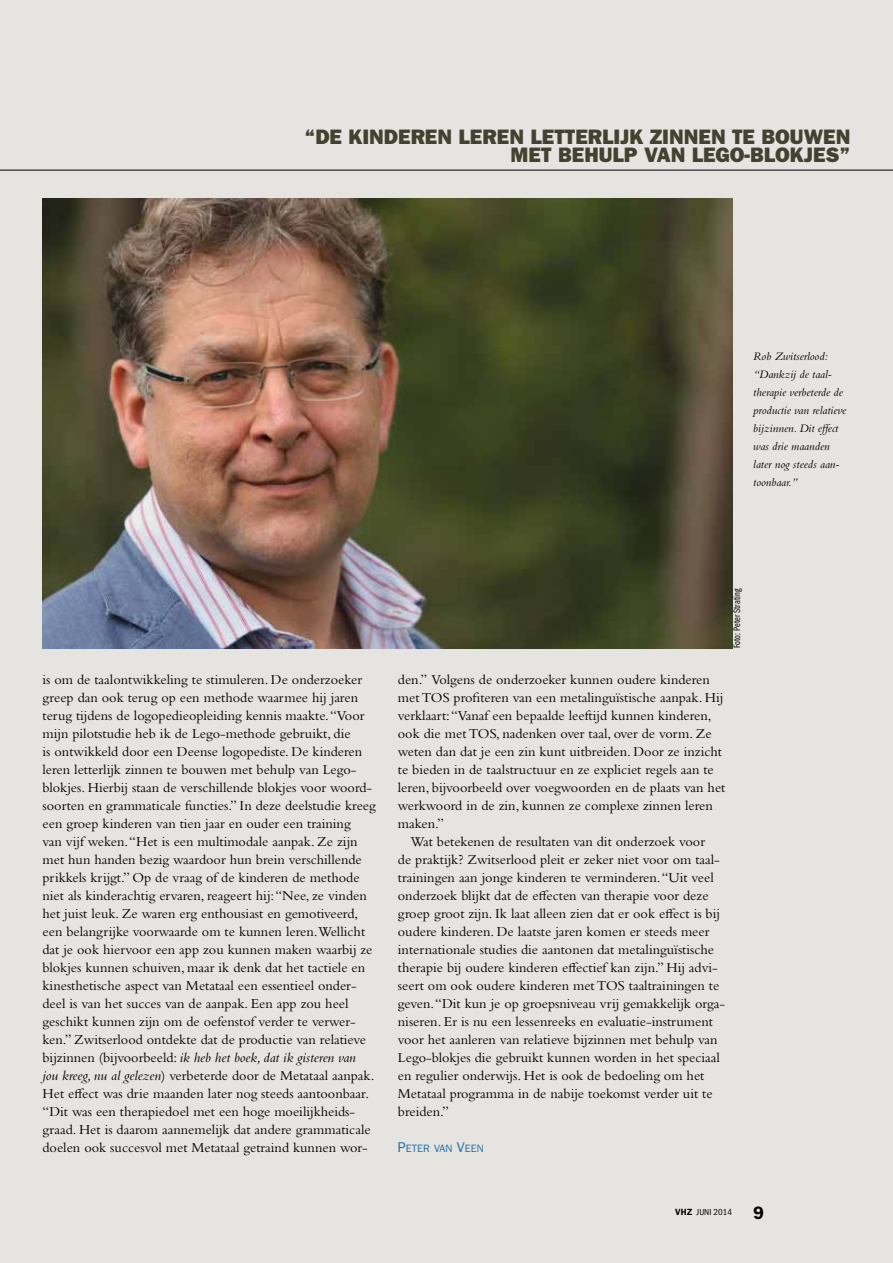
<style>
.page{position:relative;width:893px;height:1263px;background:#e5e4e0}
.page>*{position:absolute;margin:0;border:0;box-sizing:border-box;transform-origin:0 0}
.t1{font:21px/18px "ITC Franklin Gothic Std Hvy";color:#414230;text-align:right}
.t2{font:14.25px/18px "Bembo Std";color:#000}
.t3{font:italic 12px/18px "Bembo Std";color:#000}
.t4{font:10.65px "ITC Franklin Gothic Std";color:#1e6fa5}
.t5{font:9.75px "ITC Franklin Gothic Std Bk Cp";color:#000}
.t6{font:condensed 9px "ITC Franklin Gothic Std";color:#000}
.s1{font-style:italic}
.s2{font-size:14.25px}
.s3{font-weight:600;font-stretch:normal}
.s4{font-weight:600;font-stretch:normal;font-size:18px}
</style>
<div class="page">
<hr style="left:0;top:170px;width:893px;height:1px;background:#000">
<img style="left:43px;top:198px;width:689px;height:450px">
<h1 class="t1" style="left:304px;top:128px;width:548px">“DE KINDEREN LEREN LETTERLIJK ZINNEN TE BOUWEN<br>MET BEHULP VAN LEGO-BLOKJES”</h1>
<p class="t3" style="left:753px;top:347px;width:95px">Rob Zwitserlood: “Dankzij de taal&shy;therapie verbeterde de productie van relatieve bijzinnen. Dit effect was drie maanden later nog steeds aan&shy;toonbaar.”</p>
<p class="t5" style="left:732px;top:648px;width:61px;rotate:-90deg">Foto: Peter Strating</p>
<p class="t2" style="left:43px;top:670px;width:335px">is om de taalontwikkeling te stimuleren. De onderzoeker greep dan ook terug op een methode waarmee hij jaren terug tijdens de logopedieopleiding kennis maakte. “Voor mijn pilotstudie heb ik de Lego-methode gebruikt, die<br>is ontwikkeld door een Deense logopediste. De kinderen leren letterlijk zinnen te bouwen met behulp van Lego&shy;blokjes. Hierbij staan de verschillende blokjes voor woord&shy;soorten en grammaticale functies.” In deze deelstudie kreeg een groep kinderen van tien jaar en ouder een training<br>van vijf weken. “Het is een multimodale aanpak. Ze zijn met hun handen bezig waardoor hun brein verschillende prikkels krijgt.” Op de vraag of de kinderen de methode niet als kinderachtig ervaren, reageert hij: “Nee, ze vinden het juist leuk. Ze waren erg enthousiast en gemotiveerd, een belangrijke voorwaarde om te kunnen leren.Wellicht dat je ook hiervoor een app zou kunnen maken waarbij ze blokjes kunnen schuiven, maar ik denk dat het tactiele en kinesthetische aspect van Metataal een essentieel onder&shy;deel is van het succes van de aanpak. Een app zou heel geschikt kunnen zijn om de oefenstof verder te verwer&shy;ken.” Zwitserlood ontdekte dat de productie van relatieve bijzinnen (bijvoorbeeld: <span class="s1">ik heb het boek, dat ik gisteren van<br>jou kreeg, nu al gelezen</span>) verbeterde door de Metataal aanpak.<br>Het effect was drie maanden later nog steeds aantoonbaar. “Dit was een therapiedoel met een hoge moeilijkheids&shy;graad. Het is daarom aannemelijk dat andere grammaticale doelen ook succesvol met Metataal getraind kunnen wor-</p>
<p class="t2" style="left:398px;top:670px;width:329px">den.” Volgens de onderzoeker kunnen oudere kinderen met TOS profiteren van een metalinguïstische aanpak. Hij verklaart: “Vanaf een bepaalde leeftijd kunnen kinderen, ook die met TOS, nadenken over taal, over de vorm. Ze weten dan dat je een zin kunt uitbreiden. Door ze inzicht te bieden in de taalstructuur en ze expliciet regels aan te leren, bijvoorbeeld over voegwoorden en de plaats van het werkwoord in de zin, kunnen ze complexe zinnen leren maken.”</p>
<p class="t2" style="left:398px;top:832px;width:329px;text-indent:13px">Wat betekenen de resultaten van dit onderzoek voor<br>de praktijk? Zwitserlood pleit er zeker niet voor om taal&shy;trainingen aan jonge kinderen te verminderen. “Uit veel onderzoek blijkt dat de effecten van therapie voor deze groep groot zijn. Ik laat alleen zien dat er ook effect is bij oudere kinderen. De laatste jaren komen er steeds meer internationale studies die aantonen dat metalinguïstische therapie bij oudere kinderen effectief kan zijn.” Hij advi&shy;seert om ook oudere kinderen met TOS taaltrainingen te geven. “Dit kun je op groepsniveau vrij gemakkelijk orga&shy;niseren. Er is nu een lessenreeks en evaluatie-instrument voor het aanleren van relatieve bijzinnen met behulp van Lego-blokjes die gebruikt kunnen worden in het speciaal en regulier onderwijs. Het is ook de bedoeling om het Metataal programma in de nabije toekomst verder uit te breiden.”</p>
<p class="t4" style="left:398px;top:1142px;width:86px"><span class="s2">P</span>ETER VAN <span class="s2">V</span>EEN</p>
<p class="t6" style="left:675px;top:1207px;width:90px"><span class="s3">VHZ</span> JUNI 2014 <span class="s4">9</span></p>
<p class="t6" style="left:635px;top:1207px;width:80px"><span class="s3">VHZ</span> AUGUSTUS 2012</p>
</div>
